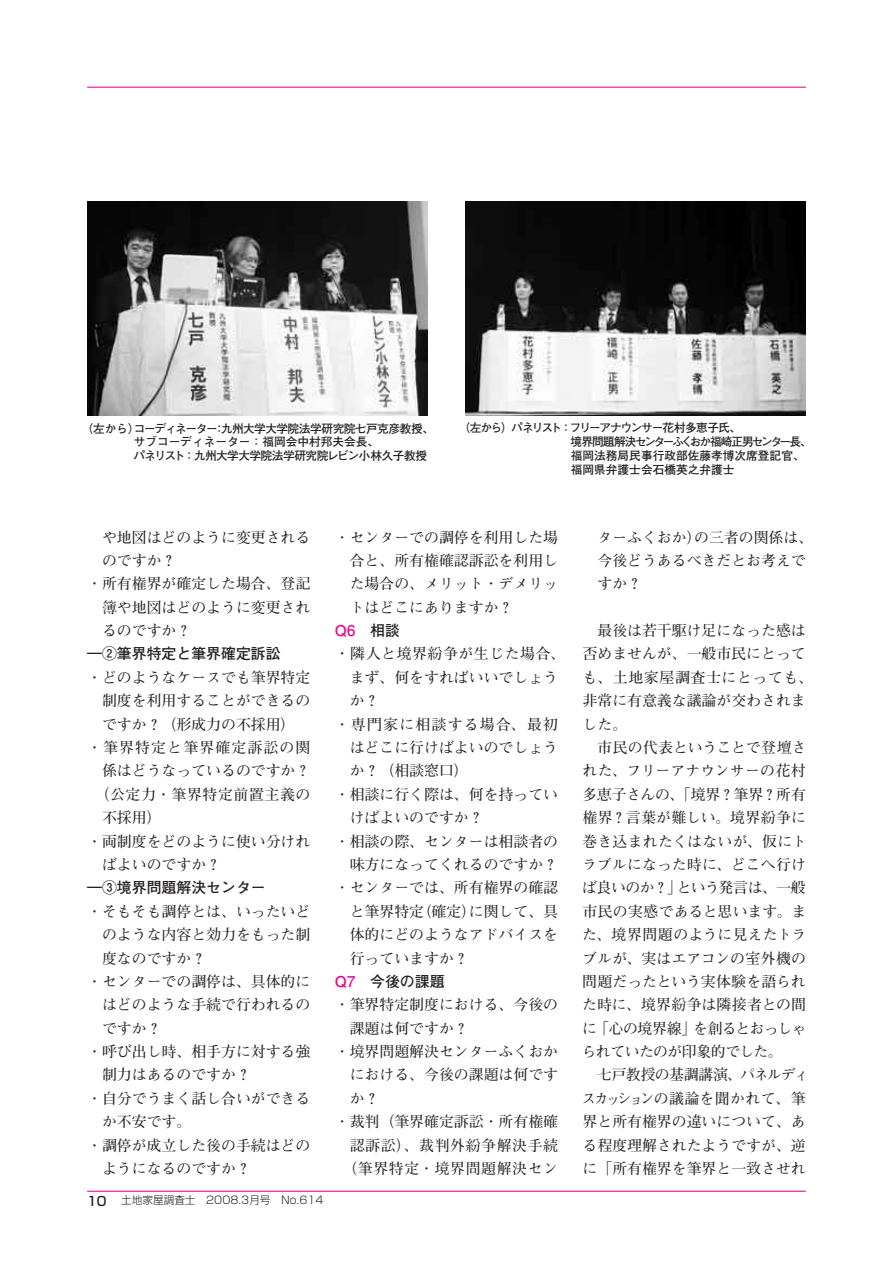
<style>
.page{position:relative;width:893px;height:1263px;background:#fff}
.page>*{position:absolute;margin:0;border:0;box-sizing:border-box;transform-origin:0 0}
.t1{font:700 14.85px/23.4px "Futo Min A101 Pro";color:#231f20}
.t2{font:700 14.85px "Futo Min A101 Pro";letter-spacing:.04em;color:#231f20}
.t3{font:700 14.85px "Futo Go B101 Pro";color:#231f20}
.t4{font:700 14.85px "Futo Min A101 Pro";letter-spacing:.075em;color:#231f20}
.t5{font:700 14.85px "Futo Min A101 Pro";letter-spacing:.085em;color:#231f20}
.t6{font:700 14.85px "Futo Go B101 Pro";color:#ed028c}
.t7{font:700 11.7px/13.8px "Futo Go B101 Pro";letter-spacing:-.045em;color:#231f20}
.t8{font:300 10.65px "Shin Go Pro";color:#231f20}
.s1{font-weight:500;font-size:12.75px}
.s2{color:#231f20}
.s3{color:#ed028c}
</style>
<div class="page">
<hr style="left:87px;top:87px;width:719px;height:1px;background:#ed028c">
<hr style="left:87px;top:1191px;width:719px;height:1px;background:#ed028c">
<img style="left:466px;top:202px;width:339px;height:214px">
<img style="left:87px;top:202px;width:340px;height:214px">
<p class="t7" style="left:133px;top:420px;width:302px;text-indent:-52px">（左から）コーディネーター：九州大学大学院法学研究院七戸克彦教授、サブコーディネーター：福岡会中村邦夫会長、<br>パネリスト：九州大学大学院法学研究院レビン小林久子教授</p>
<p class="t7" style="left:571px;top:420px;width:243px;text-indent:-112px">（左から）パネリスト：フリーアナウンサー花村多恵子氏、<br>境界問題解決センターふくおか福崎正男センター長、福岡法務局民事行政部佐藤孝博次席登記官、福岡県弁護士会石橋英之弁護士</p>
<p class="t1" style="left:102px;top:523px;width:210px">や地図はどのように変更される</p>
<p class="t1" style="left:102px;top:547px;width:76px">のですか？</p>
<p class="t1" style="left:87px;top:570px;width:225px">・所有権界が確定した場合、登記</p>
<p class="t1" style="left:102px;top:594px;width:210px">簿や地図はどのように変更され</p>
<p class="t1" style="left:102px;top:617px;width:91px">るのですか？</p>
<p class="t3" style="left:87px;top:642px;width:195px">―②筆界特定と筆界確定訴訟</p>
<p class="t1" style="left:87px;top:664px;width:225px">・どのようなケースでも筆界特定</p>
<p class="t1" style="left:102px;top:687px;width:210px">制度を利用することができるの</p>
<p class="t1" style="left:102px;top:710px;width:195px">ですか？（形成力の不採用）</p>
<p class="t4" style="left:87px;top:736px;width:225px">・筆界特定と筆界確定訴訟の関</p>
<p class="t1" style="left:102px;top:757px;width:210px">係はどうなっているのですか？</p>
<p class="t2" style="left:95px;top:783px;width:217px">（公定力・筆界特定前置主義の</p>
<p class="t1" style="left:102px;top:804px;width:61px">不採用）</p>
<p class="t1" style="left:87px;top:827px;width:225px">・両制度をどのように使い分けれ</p>
<p class="t1" style="left:102px;top:851px;width:121px">ばよいのですか？</p>
<p class="t3" style="left:87px;top:876px;width:180px">―③境界問題解決センター</p>
<p class="t1" style="left:87px;top:898px;width:225px">・そもそも調停とは、いったいど</p>
<p class="t1" style="left:102px;top:921px;width:210px">のような内容と効力をもった制</p>
<p class="t1" style="left:102px;top:944px;width:106px">度なのですか？</p>
<p class="t1" style="left:87px;top:968px;width:225px">・センターでの調停は、具体的に</p>
<p class="t1" style="left:102px;top:991px;width:210px">はどのような手続で行われるの</p>
<p class="t1" style="left:102px;top:1014px;width:61px">ですか？</p>
<p class="t1" style="left:87px;top:1038px;width:225px">・呼び出し時、相手方に対する強</p>
<p class="t1" style="left:102px;top:1061px;width:150px">制力はあるのですか？</p>
<p class="t1" style="left:87px;top:1085px;width:225px">・自分でうまく話し合いができる</p>
<p class="t1" style="left:102px;top:1108px;width:91px">か不安です。</p>
<p class="t1" style="left:87px;top:1131px;width:225px">・調停が成立した後の手続はどの</p>
<p class="t1" style="left:102px;top:1155px;width:150px">ようになるのですか？</p>
<p class="t8" style="left:87px;top:1191px;width:238px"><span class="s1">10</span> 土地家屋調査士　2008.3月号　No.614</p>
<p class="t1" style="left:350px;top:523px;width:210px;text-align:justify;text-indent:-15px">・センターでの調停を利用した場合と、所有権確認訴訟を利用した場合の、メリット・デメリットはどこにありますか？</p>
<p class="t6" style="left:335px;top:619px;width:67px">Q6　<span class="s2">相談</span></p>
<p class="t2" style="left:335px;top:642px;width:232px">・隣人と境界紛争が生じた場合、</p>
<p class="t1" style="left:350px;top:664px;width:210px">まず、何をすればいいでしょう</p>
<p class="t1" style="left:350px;top:687px;width:31px">か？</p>
<p class="t5" style="left:335px;top:712px;width:225px">・専門家に相談する場合、最初</p>
<p class="t1" style="left:350px;top:734px;width:210px">はどこに行けばよいのでしょう</p>
<p class="t1" style="left:350px;top:757px;width:121px">か？（相談窓口）</p>
<p class="t1" style="left:335px;top:781px;width:225px">・相談に行く際は、何を持ってい</p>
<p class="t1" style="left:350px;top:804px;width:135px">けばよいのですか？</p>
<p class="t1" style="left:335px;top:827px;width:225px">・相談の際、センターは相談者の</p>
<p class="t1" style="left:350px;top:851px;width:210px">味方になってくれるのですか？</p>
<p class="t1" style="left:335px;top:874px;width:225px">・センターでは、所有権界の確認</p>
<p class="t1" style="left:350px;top:898px;width:210px">と筆界特定（確定）に関して、具</p>
<p class="t1" style="left:350px;top:921px;width:210px">体的にどのようなアドバイスを</p>
<p class="t1" style="left:350px;top:944px;width:121px">行っていますか？</p>
<p class="t3" style="left:335px;top:969px;width:111px"><span class="s3">Q7　</span>今後の課題</p>
<p class="t1" style="left:335px;top:991px;width:225px">・筆界特定制度における、今後の</p>
<p class="t1" style="left:350px;top:1014px;width:121px">課題は何ですか？</p>
<p class="t1" style="left:335px;top:1038px;width:225px">・境界問題解決センターふくおか</p>
<p class="t1" style="left:350px;top:1061px;width:210px">における、今後の課題は何です</p>
<p class="t1" style="left:350px;top:1085px;width:31px">か？</p>
<p class="t1" style="left:335px;top:1108px;width:225px">・裁判（筆界確定訴訟・所有権確</p>
<p class="t2" style="left:350px;top:1133px;width:210px">認訴訟）、裁判外紛争解決手続</p>
<p class="t2" style="left:342px;top:1157px;width:217px">（筆界特定・境界問題解決セン</p>
<p class="t1" style="left:597px;top:523px;width:217px">ターふくおか）の三者の関係は、今後どうあるべきだとお考えですか？</p>
<p class="t1" style="left:583px;top:617px;width:232px;text-indent:15px">最後は若干駆け足になった感は否めませんが、一般市民にとっても、土地家屋調査士にとっても、非常に有意義な議論が交わされました。</p>
<p class="t1" style="left:582px;top:734px;width:226px;text-align:justify;text-indent:15px">市民の代表ということで登壇された、フリーアナウンサーの花村多恵子さんの、「境界？筆界？所有権界？言葉が難しい。境界紛争に巻き込まれたくはないが、仮にトラブルになった時に、どこへ行けば良いのか？」という発言は、一般市民の実感であると思います。また、境界問題のように見えたトラブルが、実はエアコンの室外機の問題だったという実体験を語られた時に、境界紛争は隣接者との間に「心の境界線」を創るとおっしゃられていたのが印象的でした。</p>
<p class="t1" style="left:581px;top:1061px;width:229px;text-indent:16px">七戸教授の基調講演、パネルディスカッションの議論を聞かれて、筆界と所有権界の違いについて、ある程度理解されたようですが、逆に「所有権界を筆界と一致させれ</p>
</div>
